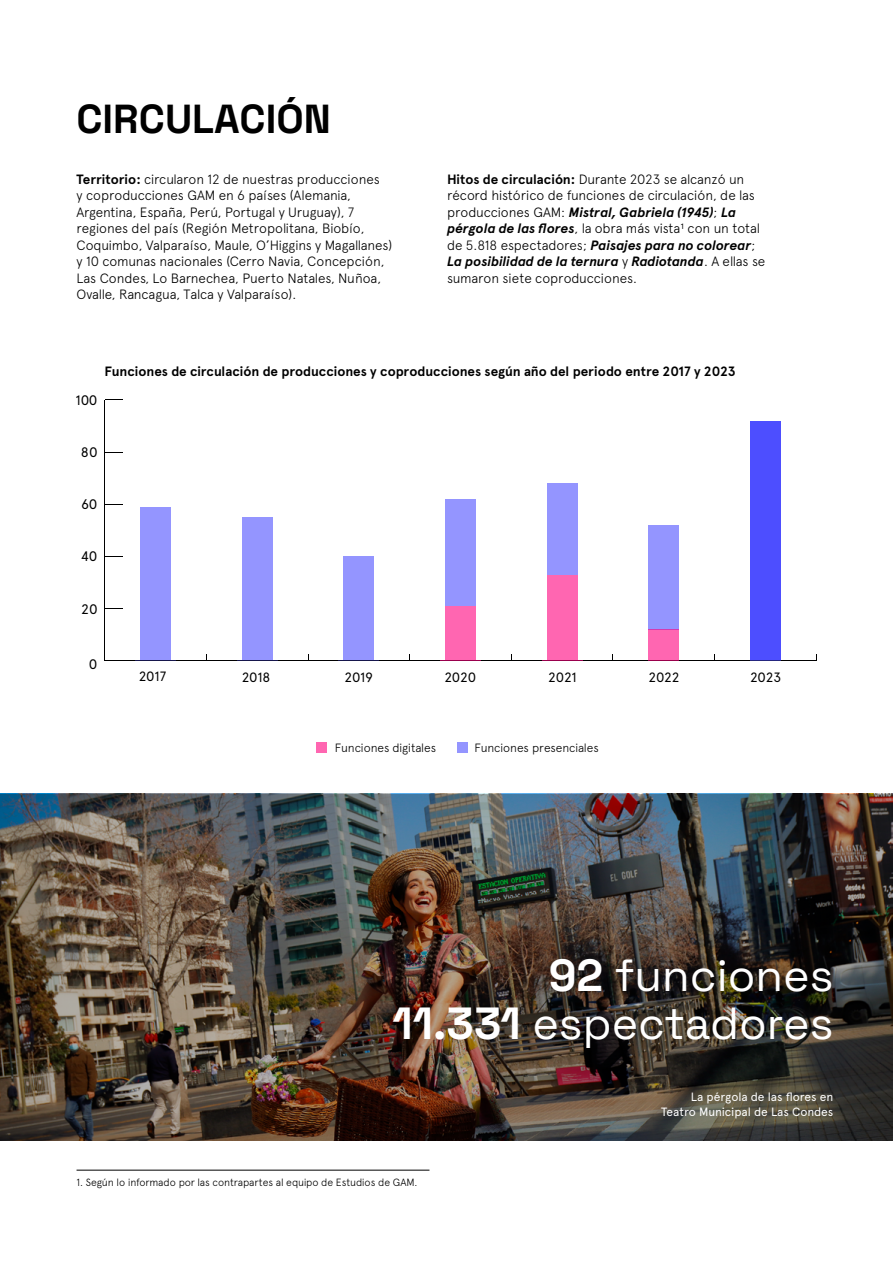
<style>
.page{position:relative;width:893px;height:1263px;background:#fff}
.page>*{position:absolute;margin:0;border:0;box-sizing:border-box;transform-origin:0 0}
.t1{font:300 45px/48px "Space Grotesk";color:#fff;text-align:right}
.t2{font:300 40.5px "Space Grotesk";color:#000}
.t3{font:13.8px "Apercu";color:#000}
.t4{font:300 13.5px/16.5px "Apercu";letter-spacing:-.01em;color:#000}
.t5{font:700 13.5px "Apercu";letter-spacing:-.005em;color:#000}
.t6{font:13.5px "Apercu";letter-spacing:-.015em;color:#000}
.t7{font:12px/15px "Apercu";letter-spacing:-.005em;color:#fff;text-align:right}
.t8{font:300 12px "Apercu";letter-spacing:-.01em;color:#000}
.t9{font:300 10.5px "Apercu";letter-spacing:-.01em;color:#000}
.s1{font-weight:700}
.s2{font-weight:700;font-style:italic}
</style>
<div class="page">
<img style="left:0;top:794px;width:893px;height:346px">
<hr style="left:105px;top:660px;width:711px;height:1px;background:#000">
<hr style="left:105px;top:400px;width:1px;height:261px;background:#000">
<svg style="left:106px;top:608px;width:17px;height:1px"></svg>
<svg style="left:106px;top:556px;width:17px;height:1px"></svg>
<svg style="left:106px;top:504px;width:17px;height:1px"></svg>
<svg style="left:106px;top:452px;width:17px;height:1px"></svg>
<div style="left:141px;top:507px;width:30px;height:153px;background:#9495ff"></div>
<div style="left:242px;top:517px;width:30px;height:143px;background:#9495ff"></div>
<hr style="left:237px;top:660px;width:41px;height:1px;background:#2e2e99">
<div style="left:344px;top:556px;width:30px;height:104px;background:#9495ff"></div>
<hr style="left:339px;top:660px;width:40px;height:1px;background:#2e2e99">
<div style="left:445px;top:499px;width:30px;height:107px;background:#9495ff"></div>
<div style="left:547px;top:483px;width:30px;height:92px;background:#9495ff"></div>
<div style="left:649px;top:525px;width:30px;height:104px;background:#9495ff"></div>
<div style="left:750px;top:421px;width:30px;height:240px;background:#4d4eff"></div>
<svg style="left:105px;top:654px;width:71px;height:7px"></svg>
<div style="left:445px;top:606px;width:30px;height:54px;background:#ff66b1"></div>
<hr style="left:440px;top:660px;width:41px;height:1px;background:#99004d">
<div style="left:547px;top:575px;width:30px;height:85px;background:#ff66b1"></div>
<hr style="left:542px;top:660px;width:40px;height:1px;background:#99004d">
<div style="left:649px;top:629px;width:30px;height:32px;background:#ff66b1"></div>
<div style="left:457px;top:742px;width:11px;height:11px;background:#9495ff"></div>
<div style="left:316px;top:742px;width:11px;height:11px;background:#ff66b1"></div>
<hr style="left:77px;top:1170px;width:352px;height:1px;background:#000">
<h2 class="t2" style="left:77px;top:90px;width:256px">CIRCULACIÓN</h2>
<p class="t4" style="left:77px;top:171px;width:317px"><span class="s1">Territorio:</span> circularon 12 de nuestras producciones<br>y coproducciones GAM en 6 países (Alemania, Argentina, España, Perú, Portugal y Uruguay), 7 regiones del país (Región Metropolitana, Biobío, Coquimbo, Valparaíso, Maule, O’Higgins y Magallanes) y 10 comunas nacionales (Cerro Navia, Concepción, Las Condes, Lo Barnechea, Puerto Natales, Nuñoa, Ovalle, Rancagua, Talca y Valparaíso).</p>
<p class="t4" style="left:447px;top:171px;width:320px"><span class="s1">Hitos de circulación:</span> Durante 2023 se alcanzó un récord histórico de funciones de circulación, de las producciones GAM: <span class="s2">Mistral, Gabriela (1945)</span>; <span class="s2">La pérgola de las flores</span>, la obra más vista¹ con un total de 5.818 espectadores; <span class="s2">Paisajes para no colorear</span>; <span class="s2">La posibilidad de la ternura</span> y <span class="s2">Radiotanda</span>. A ellas se sumaron siete coproducciones.</p>
<p class="t3" style="left:76px;top:392px;width:24px">100</p>
<p class="t5" style="left:105px;top:363px;width:633px">Funciones de circulación de producciones y coproducciones según año del periodo entre 2017 y 2023</p>
<p class="t3" style="left:81px;top:444px;width:18px">80</p>
<p class="t3" style="left:81px;top:496px;width:18px">60</p>
<p class="t3" style="left:81px;top:548px;width:18px">40</p>
<p class="t3" style="left:81px;top:600px;width:18px">20</p>
<p class="t3" style="left:89px;top:656px;width:10px">0</p>
<p class="t6" style="left:139px;top:668px;width:29px">2017</p>
<p class="t6" style="left:242px;top:669px;width:30px">2018</p>
<p class="t6" style="left:345px;top:669px;width:30px">2019</p>
<p class="t6" style="left:444px;top:669px;width:33px">2020</p>
<p class="t6" style="left:548px;top:669px;width:30px">2021</p>
<p class="t6" style="left:648px;top:669px;width:33px">2022</p>
<p class="t6" style="left:750px;top:669px;width:33px">2023</p>
<p class="t8" style="left:335px;top:741px;width:103px">Funciones digitales</p>
<p class="t8" style="left:474px;top:741px;width:126px">Funciones presenciales</p>
<h1 class="t1" style="left:393px;top:948px;width:442px">92 funciones<br>11.331 espectadores</h1>
<p class="t7" style="left:661px;top:1089px;width:174px">La pérgola de las flores en<br>Teatro Municipal de Las Condes</p>
<p class="t9" style="left:77px;top:1176px;width:342px">1. Según lo informado por las contrapartes al equipo de Estudios de GAM.</p>
</div>
